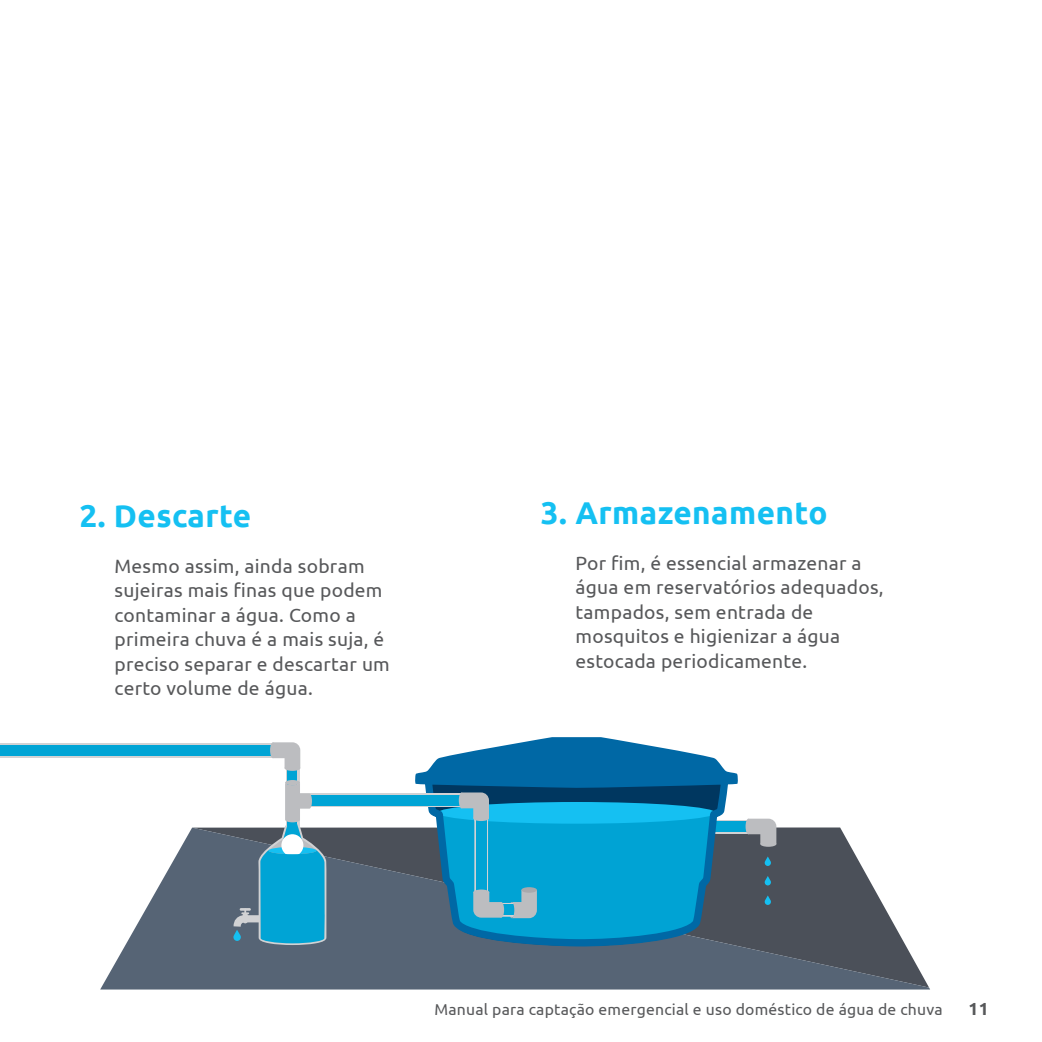
<style>
.page{position:relative;width:1042px;height:1042px;background:#fff}
.page>*{position:absolute;margin:0;border:0;box-sizing:border-box;transform-origin:0 0}
.t1{font:700 31.5px "Ubuntu";letter-spacing:.015em;color:#15c0f2}
.t2{font:19.25px/24.5px "Ubuntu";letter-spacing:.015em;color:#57585a}
.t3{font:700 17.5px "Ubuntu";color:#57585a}
.t4{font:15.75px "Ubuntu";letter-spacing:.015em;color:#57585a}
</style>
<div class="page">
<svg style="left:100px;top:827px;width:830px;height:162px;fill:#566475"></svg>
<div style="left:711px;top:820px;width:57px;height:14px;background:#d1d2d4"></div>
<div style="left:709px;top:821px;width:59px;height:11px;background:#00a4d5"></div>
<div style="left:745px;top:818px;width:6px;height:16px;background:#bcbdc0;border-radius:50%"></div>
<svg style="left:748px;top:818px;width:28px;height:26px"></svg>
<div style="left:760px;top:841px;width:16px;height:6px;background:#bcbdc0;border-radius:50%"></div>
<svg style="left:0;top:743px;width:271px;height:14px"></svg>
<div style="left:0;top:745px;width:291px;height:10px;background:#00a4d5"></div>
<svg style="left:421px;top:943px;width:311px;height:7px"></svg>
<svg style="left:764px;top:856px;width:7px;height:10px"></svg>
<svg style="left:764px;top:876px;width:7px;height:9px"></svg>
<svg style="left:764px;top:895px;width:7px;height:10px"></svg>
<svg style="left:326px;top:793px;width:89px;height:14px"></svg>
<div style="left:286px;top:768px;width:13px;height:58px;background:#d1d2d4"></div>
<div style="left:287px;top:768px;width:10px;height:58px;background:#00a4d5"></div>
<div style="left:297px;top:795px;width:167px;height:10px;background:#00a4d5"></div>
<div style="left:285px;top:780px;width:15px;height:5px;background:#bcbdc0;border-radius:50%"></div>
<svg style="left:230px;top:783px;width:96px;height:162px"></svg>
<svg style="left:415px;top:737px;width:323px;height:206px"></svg>
<div style="left:473px;top:815px;width:16px;height:6px;background:#bcbdc0;border-radius:50%"></div>
<div style="left:270px;top:742px;width:5px;height:16px;background:#bcbdc0;border-radius:50%"></div>
<svg style="left:273px;top:742px;width:27px;height:26px"></svg>
<div style="left:285px;top:765px;width:15px;height:6px;background:#bcbdc0;border-radius:50%"></div>
<p class="t1" style="left:79px;top:497px;width:173px">2. Descarte</p>
<p class="t1" style="left:541px;top:493px;width:288px">3. Armazenamento</p>
<p class="t2" style="left:115px;top:553px;width:277px">Mesmo assim, ainda sobram sujeiras mais finas que podem contaminar a água. Como a primeira chuva é a mais suja, é preciso separar e descartar um certo volume de água.</p>
<p class="t2" style="left:575px;top:550px;width:310px">Por fim, é essencial armazenar a água em reservatórios adequados, tampados, sem entrada de mosquitos e higienizar a água estocada periodicamente.</p>
<p class="t4" style="left:434px;top:1000px;width:510px">Manual para captação emergencial e uso doméstico de água de chuva</p>
<p class="t3" style="left:968px;top:998px;width:22px">11</p>
</div>
